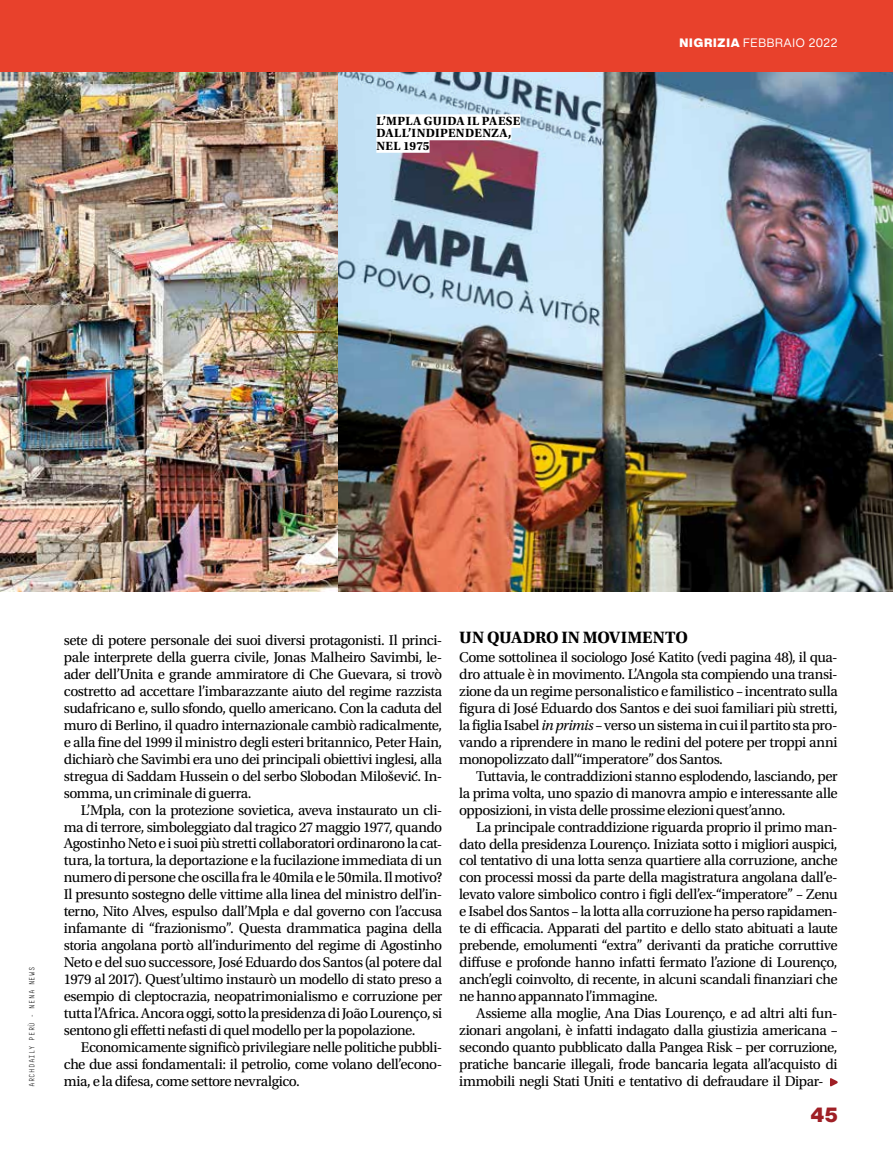
<style>
.page{position:relative;width:893px;height:1149px;background:#fff}
.page>*{position:absolute;margin:0;border:0;box-sizing:border-box;transform-origin:0 0}
.t1{font:900 20.25px "Helvetica Now Display";color:#9f1f25}
.t2{font:700 17.25px "Utopia Std";color:#000}
.t3{font:14.85px/17px "Utopia Std";letter-spacing:-.03em;color:#000;text-align:justify}
.t4{font:700 12.45px/12.5px "Utopia Std";letter-spacing:.03em;color:#000}
.t5{font:12px "Helvetica Now Display";letter-spacing:.065em;color:#fff}
.t6{font:300 7.5px "Decima Mono";letter-spacing:.03em;color:#000}
.s1{font-weight:900}
.s2{font-style:italic}
</style>
<div class="page">
<img style="left:0;top:71px;width:338px;height:520px">
<img style="left:338px;top:71px;width:555px;height:520px">
<div style="left:376px;top:114px;width:144px;height:14px;background:#fff"></div>
<div style="left:376px;top:127px;width:135px;height:13px;background:#fff"></div>
<div style="left:376px;top:139px;width:53px;height:14px;background:#fff"></div>
<svg style="left:830px;top:1078px;width:8px;height:8px"></svg>
<div style="left:0;top:0;width:893px;height:71px;background:#e8412c"></div>
<p class="t4" style="left:376px;top:115px;width:145px">L’MPLA GUIDA IL PAESE<br>DALL’INDIPENDENZA,<br>NEL 1975</p>
<p class="t5" style="left:679px;top:35px;width:159px"><span class="s1">NIGRIZIA</span> FEBBRAIO 2022</p>
<p class="t6" style="left:28px;top:1086px;width:122px;rotate:-90deg">ARCHDAILY PERÙ - NENA NEWS</p>
<p class="t3" style="left:64px;top:631px;width:380px">sete di potere personale dei suoi diversi protagonisti. Il princi&shy;pale interprete della guerra civile, Jonas Malheiro Savimbi, le&shy;ader dell’Unita e grande ammiratore di Che Guevara, si trovò costretto ad accettare l’imbarazzante aiuto del regime razzista sudafricano e, sullo sfondo, quello americano. Con la caduta del muro di Berlino, il quadro internazionale cambiò radicalmente, e alla fine del 1999 il ministro degli esteri britannico, Peter Hain, dichiarò che Savimbi era uno dei principali obiettivi inglesi, alla stregua di Saddam Hussein o del serbo Slobodan Miloševic. In&shy;somma, un criminale di guerra.</p>
<p class="t3" style="left:64px;top:801px;width:380px;text-indent:17px">L’Mpla, con la protezione sovietica, aveva instaurato un cli&shy;ma di terrore, simboleggiato dal tragico 27 maggio 1977, quando Agostinho Neto e i suoi più stretti collaboratori ordinarono la cat&shy;tura, la tortura, la deportazione e la fucilazione immediata di un numero di persone che oscilla fra le 40mila e le 50mila. Il motivo?<br>Il presunto sostegno delle vittime alla linea del ministro dell’in&shy;terno, Nito Alves, espulso dall’Mpla e dal governo con l’accusa infamante di “frazionismo”. Questa drammatica pagina della storia angolana portò all’indurimento del regime di Agostinho Neto e del suo successore, José Eduardo dos Santos (al potere dal 1979 al 2017). Quest’ultimo instaurò un modello di stato preso a esempio di cleptocrazia, neopatrimonialismo e corruzione per tutta l’Africa. Ancora oggi, sotto la presidenza di João Lourenço, si sentono gli effetti nefasti di quel modello per la popolazione.</p>
<p class="t3" style="left:64px;top:1038px;width:380px;text-indent:17px">Economicamente significò privilegiare nelle politiche pubbli&shy;che due assi fondamentali: il petrolio, come volano dell’econo&shy;mia, e la difesa, come settore nevralgico.</p>
<p class="t2" style="left:459px;top:627px;width:230px">UN QUADRO IN MOVIMENTO</p>
<p class="t3" style="left:459px;top:648px;width:380px">Come sottolinea il sociologo José Katito (vedi pagina 48), il qua&shy;dro attuale è in movimento. L’Angola sta compiendo una transi&shy;zione da un regime personalistico e familistico – incentrato sulla figura di José Eduardo dos Santos e dei suoi familiari più stretti, la figlia Isabel <span class="s2">in primis</span> – verso un sistema in cui il partito sta pro&shy;vando a riprendere in mano le redini del potere per troppi anni monopolizzato dall’“imperatore” dos Santos.</p>
<p class="t3" style="left:459px;top:767px;width:380px;text-indent:17px">Tuttavia, le contraddizioni stanno esplodendo, lasciando, per la prima volta, uno spazio di manovra ampio e interessante alle opposizioni, in vista delle prossime elezioni quest’anno.</p>
<p class="t3" style="left:459px;top:818px;width:380px;text-indent:17px">La principale contraddizione riguarda proprio il primo man&shy;dato della presidenza Lourenço. Iniziata sotto i migliori auspici, col tentativo di una lotta senza quartiere alla corruzione, anche con processi mossi da parte della magistratura angolana dall’e&shy;levato valore simbolico contro i figli dell’ex-“imperatore” – Zenu e Isabel dos Santos – la lotta alla corruzione ha perso rapidamen&shy;te di efficacia. Apparati del partito e dello stato abituati a laute prebende, emolumenti “extra” derivanti da pratiche corruttive diffuse e profonde hanno infatti fermato l’azione di Lourenço, anch’egli coinvolto, di recente, in alcuni scandali finanziari che ne hanno appannato l’immagine.</p>
<p class="t3" style="left:459px;top:1004px;width:380px;text-indent:17px">Assieme alla moglie, Ana Dias Lourenço, e ad altri alti fun&shy;zionari angolani, è infatti indagato dalla giustizia americana – secondo quanto pubblicato dalla Pangea Risk – per corruzione, pratiche bancarie illegali, frode bancaria legata all’acquisto di immobili negli Stati Uniti e tentativo di defraudare il Dipar-</p>
<h1 class="t1" style="left:810px;top:1100px;width:29px">45</h1>
</div>
